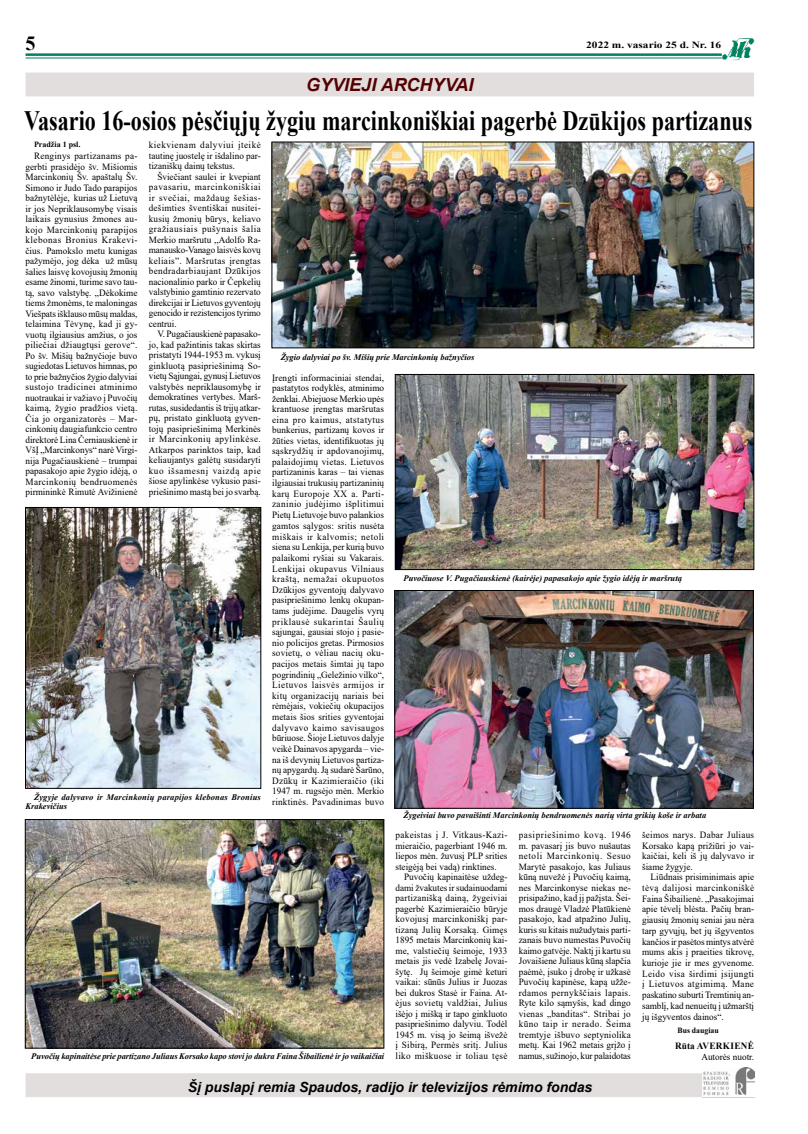
<style>
.page{position:relative;width:808px;height:1134px;background:#fff}
.page>*{position:absolute;margin:0;border:0;box-sizing:border-box;transform-origin:0 0}
.t1{font:700 28px "Times New Roman";color:#000;scale:.79 1}
.t2{font:700 20px "Times New Roman";color:#000}
.t3{font:italic 700 18px "Arial";color:#540000}
.t4{font:italic 700 14px "Arial";color:#000}
.t5{font:9.5px/10.5px "Times New Roman";color:#000;text-align:justify}
.t6{font:700 9.5px "Times New Roman";color:#000;scale:1.2 1}
.t7{font:700 9.5px "Times New Roman";letter-spacing:.035em;color:#000}
.t8{font:italic 700 8.5px "Times New Roman";color:#000}
.t9{font:italic 700 8.5px/9px "Times New Roman";letter-spacing:.02em;color:#000}
.t10{font:700 8px "Times New Roman";color:#000}
</style>
<div class="page">
<hr style="left:26px;top:53px;width:696px;height:3px;background:#008260">
<hr style="left:26px;top:58px;width:696px;height:1px;background:#008260">
<img style="left:722px;top:38px;width:32px;height:22px">
<div style="left:26px;top:1073px;width:728px;height:24px;background:#e2dedd"></div>
<img style="left:702px;top:1067px;width:52px;height:30px">
<div style="left:26px;top:73px;width:728px;height:23px;background:#e2dedd"></div>
<img style="left:397px;top:376px;width:355px;height:192px">
<div style="left:395px;top:374px;width:359px;height:196px;border:1px solid #000"></div>
<img style="left:396px;top:592px;width:356px;height:214px">
<div style="left:394px;top:590px;width:360px;height:218px;border:1px solid #000"></div>
<img style="left:27px;top:821px;width:355px;height:225px">
<div style="left:25px;top:819px;width:359px;height:229px;border:1px solid #000"></div>
<img style="left:274px;top:144px;width:478px;height:202px">
<div style="left:272px;top:142px;width:482px;height:206px;border:1px solid #000"></div>
<img style="left:27px;top:509px;width:232px;height:278px">
<div style="left:25px;top:507px;width:236px;height:282px;border:1px solid #000"></div>
<h2 class="t2" style="left:26px;top:29px;width:12px">5</h2>
<p class="t6" style="left:586px;top:38px;width:114px">2022 m. vasario 25 d. Nr. 16</p>
<h3 class="t3" style="left:306px;top:72px;width:169px">GYVIEJI ARCHYVAI</h3>
<h1 class="t1" style="left:24px;top:100px;width:923px">Vasario 16-osios pėsčiųjų žygiu marcinkoniškiai pagerbė Dzūkijos partizanus</h1>
<p class="t5" style="left:26px;top:150px;width:114px;text-indent:9px">Renginys partizanams pa&shy;gerbti prasidėjo šv. Mišiomis Marcinkonių Šv. apaštalų Šv.<br>Simono ir Judo Tado parapijos bažnytėlėje, kurias už Lietuvą ir jos Nepriklausomybę visais laikais gynusius žmones au&shy;kojo Marcinkonių parapijos klebonas Bronius Krakevi&shy;čius. Pamokslo metu kunigas pažymėjo, jog dėka už mūsų šalies laisvę kovojusių žmonių esame žinomi, turime savo tau&shy;tą, savo valstybę. „Dėkokime tiems žmonėms, te maloningas Viešpats išklauso mūsų maldas, telaimina Tėvynę, kad ji gy&shy;vuotų ilgiausius amžius, o jos piliečiai džiaugtųsi gerove“.<br>Po šv. Mišių bažnyčioje buvo sugiedotas Lietuvos himnas, po to prie bažnyčios žygio dalyviai sustojo tradicinei atminimo nuotraukai ir važiavo į Puvočių kaimą, žygio pradžios vietą.<br>Čia jo organizatorės – Mar&shy;cinkonių daugiafunkcio centro direktorė Lina Černiauskienė ir VšĮ „Marcinkonys“ narė Virgi&shy;nija Pugačiauskienė – trumpai papasakojo apie žygio idėją, o Marcinkonių bendruomenės pirmininkė Rimutė Avižinienė</p>
<p class="t10" style="left:34px;top:139px;width:48px">Pradžia 1 psl.</p>
<p class="t5" style="left:149px;top:140px;width:113px">kiekvienam dalyviui įteikė tautinę juostelę ir išdalino par&shy;tizaniškų dainų tekstus.</p>
<p class="t5" style="left:149px;top:171px;width:114px;text-indent:9px">Šviečiant saulei ir kvepiant pavasariu, marcinkoniškiai ir svečiai, maždaug šešias&shy;dešimties šventiškai nusitei&shy;kusių žmonių būrys, keliavo gražiausiais pušynais šalia Merkio maršrutu ,,Adolfo Ra&shy;manausko-Vanago laisvės kovų keliais”. Maršrutas įrengtas bendradarbiaujant Dzūkijos nacionalinio parko ir Čepkelių valstybinio gamtinio rezervato direkcijai ir Lietuvos gyventojų genocido ir rezistencijos tyrimo centrui.</p>
<p class="t5" style="left:149px;top:329px;width:114px;text-indent:9px">V. Pugačiauskienė papasako&shy;jo, kad pažintinis takas skirtas pristatyti 1944-1953 m. vykusį ginkluotą pasipriešinimą So&shy;vietų Sąjungai, gynusį Lietuvos valstybės nepriklausomybę ir demokratines vertybes. Marš&shy;rutas, susidedantis iš trijų atkar&shy;pų, pristato ginkluotą gyven&shy;tojų pasipriešinimą Merkinės ir Marcinkonių apylinkėse.<br>Atkarpos parinktos taip, kad keliaujantys galėtų susidaryti kuo išsamesnį vaizdą apie šiose apylinkėse vykusio pasi&shy;priešinimo mastą bei jo svarbą.</p>
<p class="t8" style="left:281px;top:351px;width:195px">Žygio dalyviai po šv. Mišių prie Marcinkonių bažnyčios</p>
<p class="t5" style="left:272px;top:372px;width:114px">Įrengti informaciniai stendai, pastatytos rodyklės, atminimo ženklai. Abiejuose Merkio upės krantuose įrengtas maršrutas eina pro kaimus, atstatytus bunkerius, partizanų kovos ir žūties vietas, identifikuotas jų sąskrydžių ir apdovanojimų, palaidojimų vietas. Lietuvos partizaninis karas – tai vienas ilgiausiai trukusių partizaninių karų Europoje XX a. Parti&shy;zaninio judėjimo išplitimui Pietų Lietuvoje buvo palankios gamtos sąlygos: sritis nusėta miškais ir kalvomis; netoli siena su Lenkija, per kurią buvo palaikomi ryšiai su Vakarais.<br>Lenkijai okupavus Vilniaus kraštą, nemažai okupuotos Dzūkijos gyventojų dalyvavo pasipriešinimo lenkų okupan&shy;tams judėjime. Daugelis vyrų priklausė sukarintai Šaulių sąjungai, gausiai stojo į pasie&shy;nio policijos gretas. Pirmosios sovietų, o vėliau nacių oku&shy;pacijos metais šimtai jų tapo pogrindinių „Geležinio vilko“, Lietuvos laisvės armijos ir kitų organizacijų nariais bei rėmėjais, vokiečių okupacijos metais šios srities gyventojai dalyvavo kaimo savisaugos būriuose. Šioje Lietuvos dalyje veikė Dainavos apygarda – vie&shy;na iš devynių Lietuvos partiza&shy;nų apygardų. Ją sudarė Šarūno, Dzūkų ir Kazimieraičio (iki 1947 m. rugsėjo mėn. Merkio rinktinės. Pavadinimas buvo</p>
<p class="t8" style="left:403px;top:572px;width:280px">Puvočiuose V. Pugačiauskienė (kairėje) papasakojo apie žygio idėją ir maršrutą</p>
<p class="t9" style="left:26px;top:792px;width:237px;text-indent:8px">Žygyje dalyvavo ir Marcinkonių parapijos klebonas Bronius<br>Krakevičius</p>
<p class="t8" style="left:31px;top:1050px;width:355px">Puvočių kapinaitėse prie partizano Juliaus Korsako kapo stovi jo dukra Faina Šibailienė ir jo vaikaičiai</p>
<p class="t8" style="left:403px;top:809px;width:304px">Žygeiviai buvo pavaišinti Marcinkonių bendruomenės narių virta grikių koše ir arbata</p>
<p class="t5" style="left:395px;top:829px;width:113px">pakeistas į J. Vitkaus-Kazi&shy;mieraičio, pagerbiant 1946 m. liepos mėn. žuvusį PLP srities steigėją bei vadą) rinktines.</p>
<p class="t5" style="left:395px;top:871px;width:114px;text-indent:9px">Puvočių kapinaitėse uždeg&shy;dami žvakutes ir sudainuodami partizanišką dainą, žygeiviai pagerbė Kazimieraičio būryje kovojusį marcinkoniškį par&shy;tizaną Julių Korsaką. Gimęs 1895 metais Marcinkonių kai&shy;me, valstiečių šeimoje, 1933 metais jis vedė Izabelę Jovai&shy;šytę. Jų šeimoje gimė keturi vaikai: sūnūs Julius ir Juozas bei dukros Stasė ir Faina. At&shy;ėjus sovietų valdžiai, Julius išėjo į mišką ir tapo ginkluoto pasipriešinimo dalyviu. Todėl 1945 m. visą jo šeimą išvežė į Sibirą, Permės sritį. Julius liko miškuose ir toliau tęsė</p>
<p class="t5" style="left:519px;top:829px;width:114px">pasipriešinimo kovą. 1946 m. pavasarį jis buvo nušautas netoli Marcinkonių. Sesuo Marytė pasakojo, kas Juliaus kūną nuvežė į Puvočių kaimą, nes Marcinkonyse niekas ne&shy;prisipažino, kad jį pažįsta. Šei&shy;mos draugė Vladzė Platūkienė pasakojo, kad atpažino Julių, kuris su kitais nužudytais parti&shy;zanais buvo numestas Puvočių kaimo gatvėje. Naktį ji kartu su Jovaišiene Juliaus kūną slapčia paėmė, įsuko į drobę ir užkasė Puvočių kapinėse, kapą užže&shy;rdamos pernykščiais lapais.<br>Ryte kilo sąmyšis, kad dingo vienas „banditas“. Stribai jo kūno taip ir nerado. Šeima tremtyje išbuvo septyniolika metų. Kai 1962 metais grįžo į namus, sužinojo, kur palaidotas</p>
<p class="t5" style="left:642px;top:829px;width:113px">šeimos narys. Dabar Juliaus Korsako kapą prižiūri jo vai&shy;kaičiai, keli iš jų dalyvavo ir šiame žygyje.</p>
<p class="t5" style="left:642px;top:871px;width:114px;text-indent:9px">Liūdnais prisiminimais apie tėvą dalijosi marcinkoniškė Faina Šibailienė. „Pasakojimai apie tėvelį blėsta. Pačių bran&shy;giausių žmonių seniai jau nėra tarp gyvųjų, bet jų išgyventos kančios ir pasėtos mintys atvėrė mums akis į praeities tikrovę, kurioje jie ir mes gyvenome.<br>Leido visa širdimi įsijungti į Lietuvos atgimimą. Mane paskatino suburti Tremtinių an&shy;samblį, kad nenueitų į užmarštį jų išgyventos dainos“.</p>
<p class="t10" style="left:677px;top:1024px;width:43px">Bus daugiau</p>
<p class="t7" style="left:675px;top:1039px;width:80px">Rūta AVERKIENĖ</p>
<p class="t5" style="left:701px;top:1051px;width:54px">Autorės nuotr.</p>
<h3 class="t4" style="left:188px;top:1077px;width:406px">Šį puslapį remia Spaudos, radijo ir televizijos rėmimo fondas</h3>
</div>
